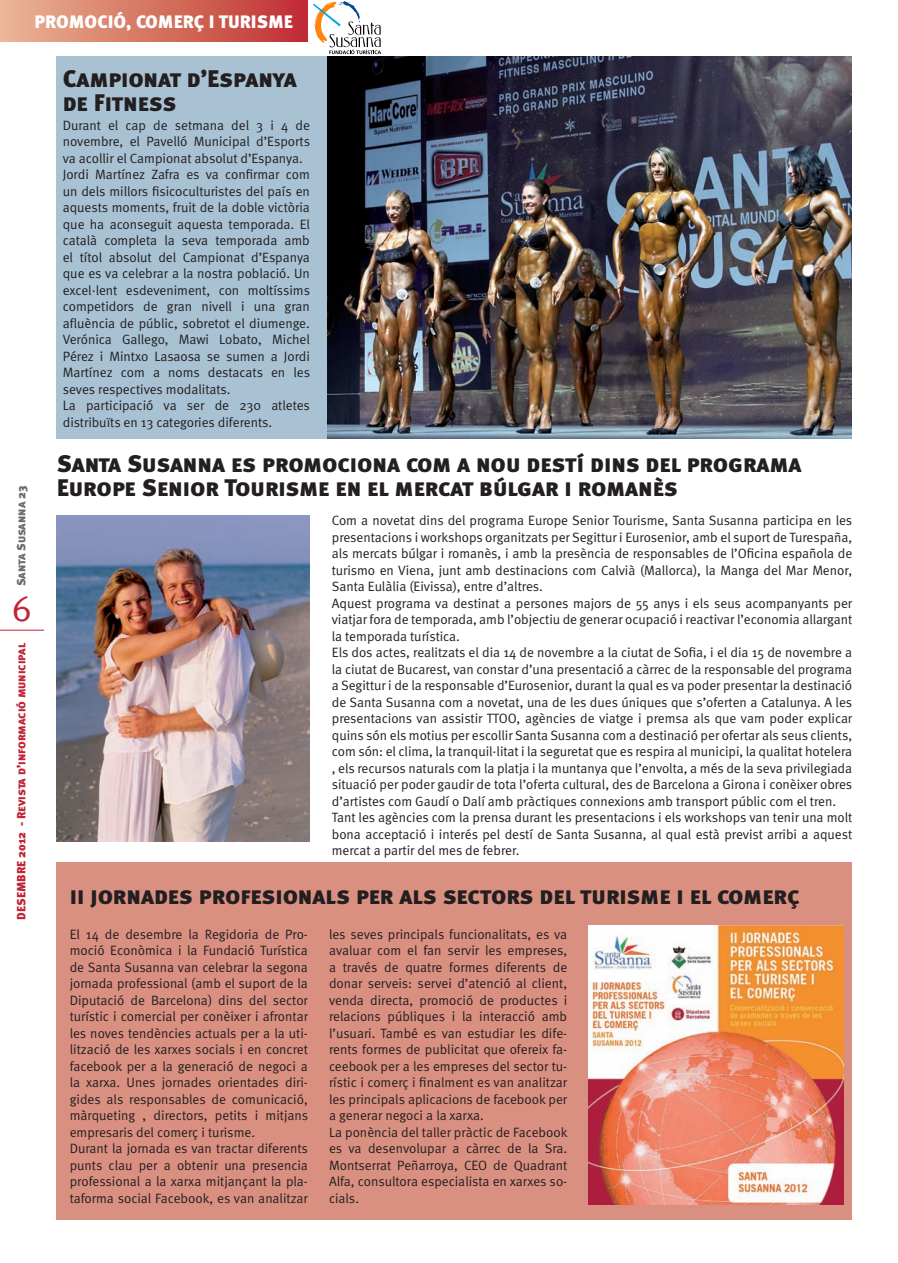
<style>
.page{position:relative;width:898px;height:1263px;background:#fff}
.page>*{position:absolute;margin:0;border:0;box-sizing:border-box;transform-origin:0 0}
.t1{font:36px "Meta Plus Normal Caps";color:#c02636}
.t2{font:24px/24px "Meta Black Caps";letter-spacing:-.005em;color:#231f20}
.t3{font:18px "Meta Black Caps";color:#fff}
.t4{font:13.5px/16.5px "Meta Normal";color:#231f20}
.t5{font:12px "Meta Black Caps";color:#c02636}
.t6{font:12px "Meta Black Caps";letter-spacing:-.015em;color:#6c6d70}
</style>
<div class="page">
<div style="left:56px;top:56px;width:796px;height:382px;background:#a8c2d3"></div>
<div style="left:0;top:0;width:308px;height:41px;background:linear-gradient(to right,#ebb895,#bf2e30)"></div>
<div style="left:57px;top:862px;width:795px;height:357px;background:#da9080"></div>
<hr style="left:0;top:630px;width:44px;height:1px;background:#c02636">
<img style="left:328px;top:56px;width:523px;height:382px">
<img style="left:56px;top:515px;width:254px;height:326px">
<img style="left:588px;top:926px;width:255px;height:278px">
<svg style="left:313px;top:1px;width:68px;height:53px"></svg>
<h3 class="t3" style="left:35px;top:10px;width:260px">PROMOCIÓ, COMERÇ I TURISME</h3>
<h2 class="t2" style="left:63px;top:66px;width:235px">Campionat d’Espanya de Fitness</h2>
<p class="t6" style="left:14px;top:586px;width:102px;rotate:-90deg">Santa Susanna 23</p>
<h1 class="t1" style="left:12px;top:587px;width:21px">6</h1>
<p class="t5" style="left:14px;top:919px;width:278px;rotate:-90deg">DESEMBRE 2012 - Revista d’informació municipal</p>
<p class="t4" style="left:63px;top:117px;width:249px">Durant el cap de setmana del 3 i 4 de novembre, el Pavelló Municipal d’Esports va acollir el Campionat absolut d’Espanya.<br>Jordi Martínez Zafra es va confirmar com un dels millors fisicoculturistes del país en aquests moments, fruit de la doble victòria que ha aconseguit aquesta temporada. El català completa la seva temporada amb el títol absolut del Campionat d’Espanya que es va celebrar a la nostra població. Un excel·lent esdeveniment, con moltíssims competidors de gran nivell i una gran afluència de públic, sobretot el diumenge.<br>Verónica Gallego, Mawi Lobato, Michel Pérez i Mintxo Lasaosa se sumen a Jordi Martínez com a noms destacats en les seves respectives modalitats.<br>La participació va ser de 230 atletes distribuïts en 13 categories diferents.</p>
<h2 class="t2" style="left:57px;top:451px;width:746px">Santa Susanna es promociona com a nou destí dins del programa<br>Europe Senior Tourisme en el mercat búlgar i romanès</h2>
<p class="t4" style="left:332px;top:512px;width:522px">Com a novetat dins del programa Europe Senior Tourisme, Santa Susanna participa en les presentacions i workshops organitzats per Segittur i Eurosenior, amb el suport de Turespaña, als mercats búlgar i romanès, i amb la presència de responsables de l’Oficina española de turismo en Viena, junt amb destinacions com Calvià (Mallorca), la Manga del Mar Menor, Santa Eulàlia (Eivissa), entre d’altres.<br>Aquest programa va destinat a persones majors de 55 anys i els seus acompanyants per viatjar fora de temporada, amb l’objectiu de generar ocupació i reactivar l’economia allargant la temporada turística.<br>Els dos actes, realitzats el dia 14 de novembre a la ciutat de Sofia, i el dia 15 de novembre a la ciutat de Bucarest, van constar d’una presentació a càrrec de la responsable del programa a Segittur i de la responsable d’Eurosenior, durant la qual es va poder presentar la destinació de Santa Susanna com a novetat, una de les dues úniques que s’oferten a Catalunya. A les presentacions van assistir TTOO, agències de viatge i premsa als que vam poder explicar quins són els motius per escollir Santa Susanna com a destinació per ofertar als seus clients, com són: el clima, la tranquil·litat i la seguretat que es respira al municipi, la qualitat hotelera , els recursos naturals com la platja i la muntanya que l’envolta, a més de la seva privilegiada situació per poder gaudir de tota l’oferta cultural, des de Barcelona a Girona i conèixer obres d’artistes com Gaudí o Dalí amb pràctiques connexions amb transport públic com el tren.<br>Tant les agències com la prensa durant les presentacions i els workshops van tenir una molt bona acceptació i interés pel destí de Santa Susanna, al qual està previst arribi a aquest mercat a partir del mes de febrer.</p>
<h2 class="t2" style="left:70px;top:883px;width:731px">ii jornades profesionals per als sectors del turisme i el comerç</h2>
<p class="t4" style="left:70px;top:925px;width:240px">El 14 de desembre la Regidoria de Pro&shy;moció Econòmica i la Fundació Turística de Santa Susanna van celebrar la segona jornada professional (amb el suport de la Diputació de Barcelona) dins del sector turístic i comercial per conèixer i afrontar les noves tendències actuals per a la uti&shy;lització de les xarxes socials i en concret facebook per a la generació de negoci a la xarxa. Unes jornades orientades diri&shy;gides als responsables de comunicació, màrqueting , directors, petits i mitjans empresaris del comerç i turisme.<br>Durant la jornada es van tractar diferents punts clau per a obtenir una presencia professional a la xarxa mitjançant la pla&shy;taforma social Facebook, es van analitzar</p>
<p class="t4" style="left:329px;top:925px;width:240px">les seves principals funcionalitats, es va avaluar com el fan servir les empreses, a través de quatre formes diferents de donar serveis: servei d’atenció al client, venda directa, promoció de productes i relacions públiques i la interacció amb l’usuari. També es van estudiar les dife&shy;rents formes de publicitat que ofereix fa&shy;ceebook per a les empreses del sector tu&shy;rístic i comerç i finalment es van analitzar les principals aplicacions de facebook per a generar negoci a la xarxa.<br>La ponència del taller pràctic de Facebook es va desenvolupar a càrrec de la Sra.<br>Montserrat Peñarroya, CEO de Quadrant Alfa, consultora especialista en xarxes so&shy;cials.</p>
</div>
